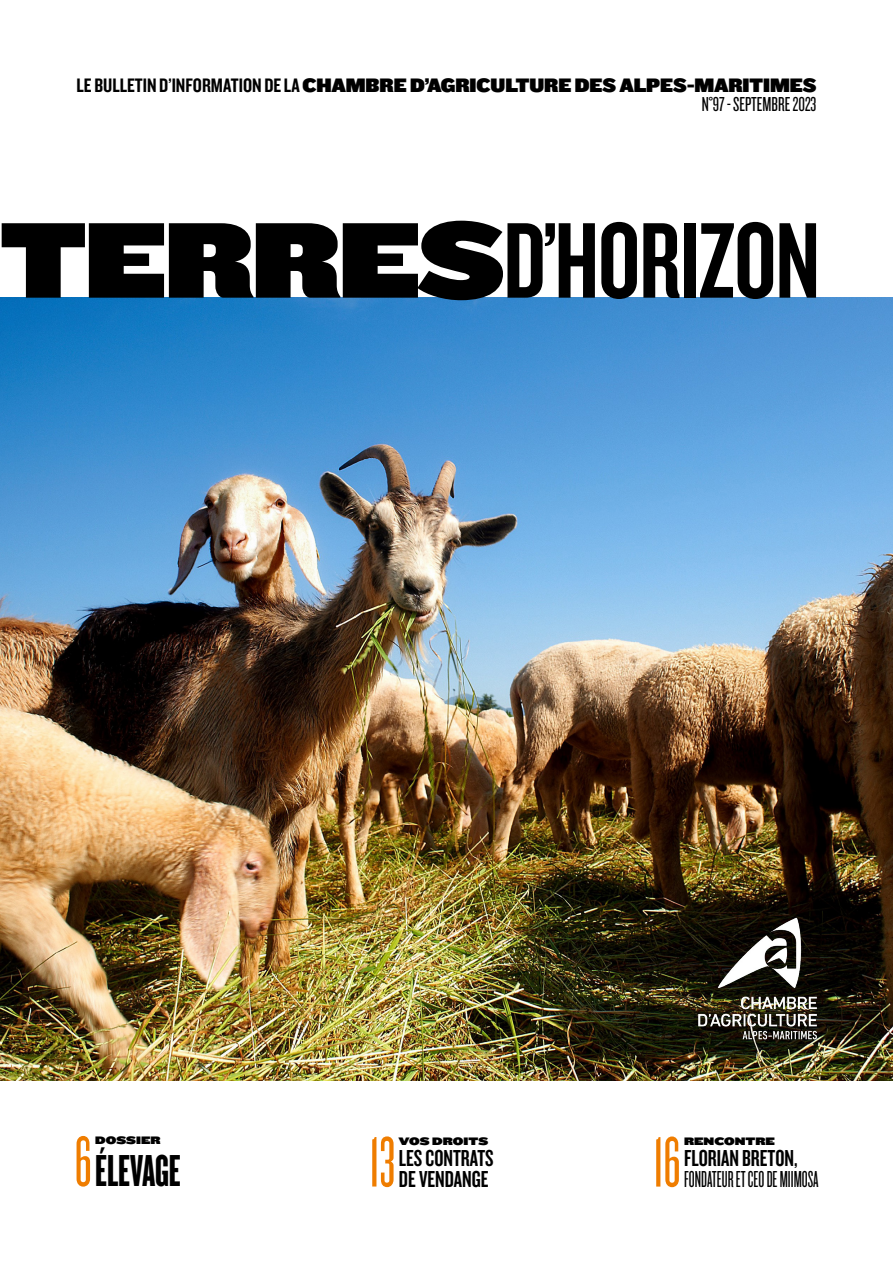
<style>
.page{position:relative;width:893px;height:1263px;background:#fff}
.page>*{position:absolute;margin:0;border:0;box-sizing:border-box;transform-origin:0 0}
.t1{font:111.75px "Knockout HTF48 Featherweight";letter-spacing:-.01em;color:#000}
.t2{font:74.25px "Knockout HTF26 Junior Flyweight";color:#ef7d00}
.t3{font:46.5px "Knockout HTF67 Full Bantamwt";color:#000}
.t4{font:24px/21px "Knockout HTF48 Featherweight";color:#000}
.t5{font:24px "Knockout HTF26 Junior Flyweight";color:#000}
.t6{font:21px "Knockout HTF27 Junior Bantamwt";color:#000}
.t7{font:20.25px "Knockout HTF92 Ultmt Cruiserwt";color:#000}
.t8{font:11.25px "Knockout HTF94 Ultmt Sumo";color:#000}
.s1{font-family:"Knockout HTF49 Liteweight"}
.s2{font-family:"Knockout HTF93 Ultmt Heviwt"}
</style>
<div class="page">
<img style="left:0;top:298px;width:893px;height:782px">
<img style="left:685px;top:905px;width:145px;height:147px">
<p class="t7" style="left:77px;top:74px;width:741px"><span class="s1">LE BULLETIN D’INFORMATION DE LA</span> CHAMBRE D’AGRICULTURE DES ALPES-MARITIMES</p>
<p class="t6" style="left:702px;top:94px;width:116px">N°97 - SEPTEMBRE 2023</p>
<h1 class="t1" style="left:0;top:205px;width:822px"><span class="s2">TERRES</span>D’HORIZON</h1>
<h2 class="t2" style="left:75px;top:1126px;width:19px">6</h2>
<p class="t8" style="left:95px;top:1134px;width:67px">DOSSIER</p>
<h3 class="t3" style="left:95px;top:1147px;width:87px">ÉLEVAGE</h3>
<h2 class="t2" style="left:369px;top:1126px;width:28px">13</h2>
<p class="t8" style="left:399px;top:1134px;width:91px">VOS DROITS</p>
<p class="t4" style="left:399px;top:1147px;width:96px">LES CONTRATS<br>DE VENDANGE</p>
<h2 class="t2" style="left:653px;top:1126px;width:29px">16</h2>
<p class="t8" style="left:684px;top:1134px;width:92px">RENCONTRE</p>
<p class="t4" style="left:684px;top:1147px;width:115px">FLORIAN BRETON,</p>
<p class="t5" style="left:684px;top:1167px;width:136px">FONDATEUR ET CEO DE MIIMOSA</p>
</div>
